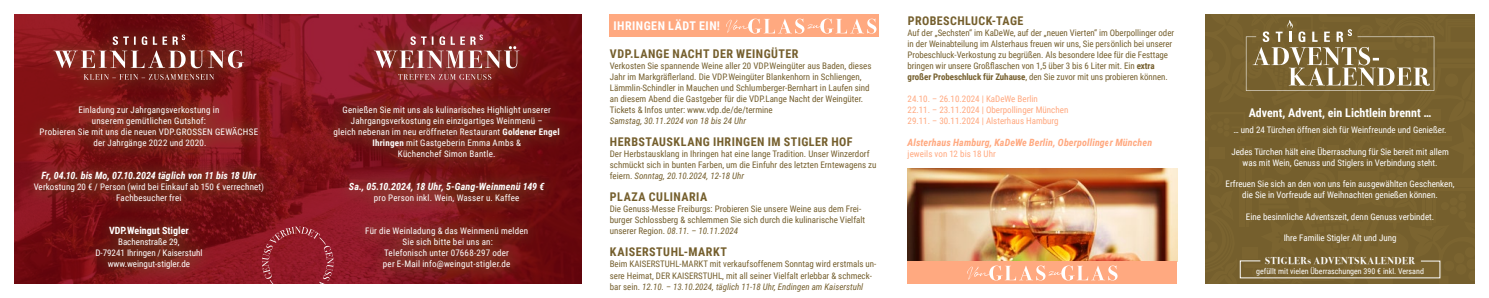
<style>
.page{position:relative;width:1489px;height:298px;background:#fff}
.page>*{position:absolute;margin:0;border:0;box-sizing:border-box;transform-origin:0 0}
.t1{font:700 12px "Roboto Condensed";letter-spacing:.04em;color:#755f2d}
.t2{font:700 12px "Roboto Condensed";color:#fff}
.t3{font:700 12px "Roboto Condensed";letter-spacing:.04em;color:#fff}
.t4{font:italic 700 10px "Roboto Condensed";letter-spacing:.01em;color:#fff}
.t5{font:italic 700 10px "Roboto Condensed";letter-spacing:.01em;color:#ffa980}
.t6{font:700 10px "Bodoni Svty Two ITCTT";letter-spacing:.05em;color:#fff}
.t7{font:700 10px "Roboto Condensed";color:#fff}
.t8{font:9px/11px "Roboto Condensed";color:#755f2d}
.t9{font:9px/11px "Roboto Condensed";letter-spacing:.015em;color:#fff;text-align:center}
.t10{font:9px/11px "Roboto Condensed";color:#ffa980}
.t11{font:italic 9px "Roboto Condensed";color:#755f2d}
.t12{font:8px "Roboto Condensed";color:#fff}
.s1{font-weight:700}
.s2{font-style:italic}
</style>
<div class="page">
<svg style="left:14px;top:14px;width:567px;height:269px;background:#81121c"></svg>
<div style="left:351px;top:213px;width:191px;height:71px;background:#755f2d;opacity:.5"></div>
<div style="left:19px;top:157px;width:259px;height:60px;background:#755f2d;opacity:.5"></div>
<div style="left:81px;top:212px;width:136px;height:72px;background:#755f2d;opacity:.5"></div>
<img style="left:907px;top:168px;width:269px;height:93px">
<div style="left:609px;top:14px;width:270px;height:23px;background:#ffa980"></div>
<svg style="left:726px;top:19px;width:150px;height:15px"></svg>
<div style="left:907px;top:261px;width:269px;height:22px;background:#ffa980"></div>
<svg style="left:967px;top:265px;width:150px;height:15px"></svg>
<div style="left:25px;top:92px;width:248px;height:71px;background:#755f2d;opacity:.5"></div>
<div style="left:319px;top:91px;width:255px;height:126px;background:#755f2d;opacity:.5"></div>
<svg style="left:262px;top:226px;width:71px;height:58px;background:#972532"></svg>
<div style="left:359px;top:20px;width:174px;height:75px;background:#755f2d;opacity:.5"></div>
<svg style="left:374px;top:35px;width:145px;height:33px;background:#9f5353"></svg>
<svg style="left:398px;top:74px;width:93px;height:6px"></svg>
<div style="left:39px;top:20px;width:219px;height:75px;background:#755f2d;opacity:.5"></div>
<svg style="left:53px;top:35px;width:191px;height:33px;background:#904542"></svg>
<svg style="left:84px;top:74px;width:130px;height:6px"></svg>
<div style="left:1205px;top:14px;width:269px;height:269px;background:#76602d"></div>
<p class="t9" style="left:40px;top:104px;width:220px">Einladung zur Jahrgangsverkostung in<br>unserem gemütlichen Gutshof:<br>Probieren Sie mit uns die neuen VDP.GROSSEN GEWÄCHSE der Jahrgänge 2022 und 2020.</p>
<p class="t9" style="left:333px;top:104px;width:228px">Genießen Sie mit uns als kulinarisches Highlight unserer Jahrgangsverkostung ein einzigartiges Weinmenü –<br>gleich nebenan im neu eröffneten Restaurant <span class="s1">Goldener Engel Ihringen</span> mit Gastgeberin Emma Ambs &amp;<br>Küchenchef Simon Bantle.</p>
<p class="t4" style="left:349px;top:180px;width:197px">Sa., 05.10.2024, 18 Uhr, 5-Gang-Weinmenü 149 €</p>
<p class="t9" style="left:374px;top:192px;width:147px">pro Person inkl. Wein, Wasser u. Kaffee</p>
<p class="t4" style="left:41px;top:169px;width:216px">Fr, 04.10. bis Mo, 07.10.2024 täglich von 11 bis 18 Uhr</p>
<p class="t9" style="left:34px;top:181px;width:232px">Verkostung 20 € / Person (wird bei Einkauf ab 150 € verrechnet)<br>Fachbesucher frei</p>
<p class="t7" style="left:109px;top:224px;width:81px">VDP.Weingut Stigler</p>
<p class="t9" style="left:95px;top:236px;width:109px">Bachenstraße 29,<br>D-79241 Ihringen / Kaiserstuhl www.weingut-stigler.de</p>
<p class="t9" style="left:365px;top:225px;width:164px">Für die Weinladung &amp; das Weinmenü melden Sie sich bitte bei uns an:<br>Telefonisch unter 07668-297 oder<br>per E-Mail info@weingut-stigler.de</p>
<h1 class="t3" style="left:613px;top:17px;width:108px">IHRINGEN LÄDT EIN!</h1>
<h1 class="t1" style="left:610px;top:46px;width:190px">VDP.LANGE NACHT DER WEINGÜTER</h1>
<p class="t8" style="left:609px;top:60px;width:263px">Verkosten Sie spannende Weine aller 20 VDP.Weingüter aus Baden, dieses Jahr im Markgräflerland. Die VDP.Weingüter Blankenhorn in Schliengen, Lämmlin-Schindler in Mauchen und Schlumberger-Bernhart in Laufen sind an diesem Abend die Gastgeber für die VDP.Lange Nacht der Weingüter.<br>Tickets &amp; Infos unter: www.vdp.de/de/termine</p>
<p class="t11" style="left:609px;top:115px;width:138px">Samstag, 30.11.2024 von 18 bis 24 Uhr</p>
<p class="t8" style="left:609px;top:148px;width:268px">Der Herbstausklang in Ihringen hat eine lange Tradition. Unser Winzerdorf schmückt sich in bunten Farben, um die Einfuhr des letzten Erntewagens zu feiern. <span class="s2">Sonntag, 20.10.2024, 12-18 Uhr</span></p>
<p class="t8" style="left:609px;top:203px;width:257px">Die Genuss-Messe Freiburgs: Probieren Sie unsere Weine aus dem Frei&shy;burger Schlossberg &amp; schlemmen Sie sich durch die kulinarische Vielfalt unserer Region. <span class="s2">08.11. – 10.11.2024</span></p>
<p class="t8" style="left:609px;top:258px;width:268px">Beim KAISERSTUHL-MARKT mit verkaufsoffenem Sonntag wird erstmals un&shy;sere Heimat, DER KAISERSTUHL, mit all seiner Vielfalt erlebbar &amp; schmeck&shy;bar sein. <span class="s2">12.10. – 13.10.2024, täglich 11-18 Uhr, Endingen am Kaiserstuhl</span></p>
<h1 class="t1" style="left:610px;top:133px;width:244px">HERBSTAUSKLANG IHRINGEN IM STIGLER HOF</h1>
<h1 class="t1" style="left:610px;top:188px;width:99px">PLAZA CULINARIA</h1>
<h1 class="t1" style="left:610px;top:243px;width:118px">KAISERSTUHL-MARKT</h1>
<h1 class="t1" style="left:907px;top:13px;width:117px">PROBESCHLUCK-TAGE</h1>
<p class="t8" style="left:907px;top:27px;width:268px">Auf der „Sechsten“ im KaDeWe, auf der „neuen Vierten“ im Oberpollinger oder in der Weinabteilung im Alsterhaus freuen wir uns, Sie persönlich bei unserer Probeschluck-Verkostung zu begrüßen. Als besondere Idee für die Festtage bringen wir unsere Großflaschen von 1,5 über 3 bis 6 Liter mit. Ein <span class="s1">extra großer Probeschluck für Zuhause</span>, den Sie zuvor mit uns probieren können.</p>
<p class="t10" style="left:907px;top:93px;width:162px">24.10. – 26.10.2024 | KaDeWe Berlin<br>22.11. – 23.11.2024 | Oberpollinger München<br>29.11. – 30.11.2024 | Alsterhaus Hamburg</p>
<p class="t5" style="left:907px;top:136px;width:246px">Alsterhaus Hamburg, KaDeWe Berlin, Oberpollinger München</p>
<p class="t10" style="left:907px;top:148px;width:90px">jeweils von 12 bis 18 Uhr</p>
<h1 class="t2" style="left:1248px;top:104px;width:184px">Advent, Advent, ein Lichtlein brennt …</h1>
<p class="t9" style="left:1233px;top:124px;width:215px">… und 24 Türchen öffnen sich für Weinfreunde und Genießer.</p>
<p class="t9" style="left:1231px;top:146px;width:219px">Jedes Türchen hält eine Überraschung für Sie bereit mit allem was mit Wein, Genuss und Stiglers in Verbindung steht.</p>
<p class="t9" style="left:1225px;top:178px;width:230px">Erfreuen Sie sich an den von uns fein ausgewählten Geschenken, die Sie in Vorfreude auf Weihnachten genießen können.</p>
<p class="t9" style="left:1245px;top:211px;width:190px">Eine besinnliche Adventszeit, denn Genuss verbindet.</p>
<p class="t9" style="left:1283px;top:232px;width:114px">Ihre Familie Stigler Alt und Jung</p>
<p class="t6" style="left:1265px;top:252px;width:151px">STIGLERs ADVENTSKALENDER</p>
<p class="t12" style="left:1256px;top:265px;width:169px">gefüllt mit vielen Überraschungen 390 € inkl. Versand</p>
</div>
